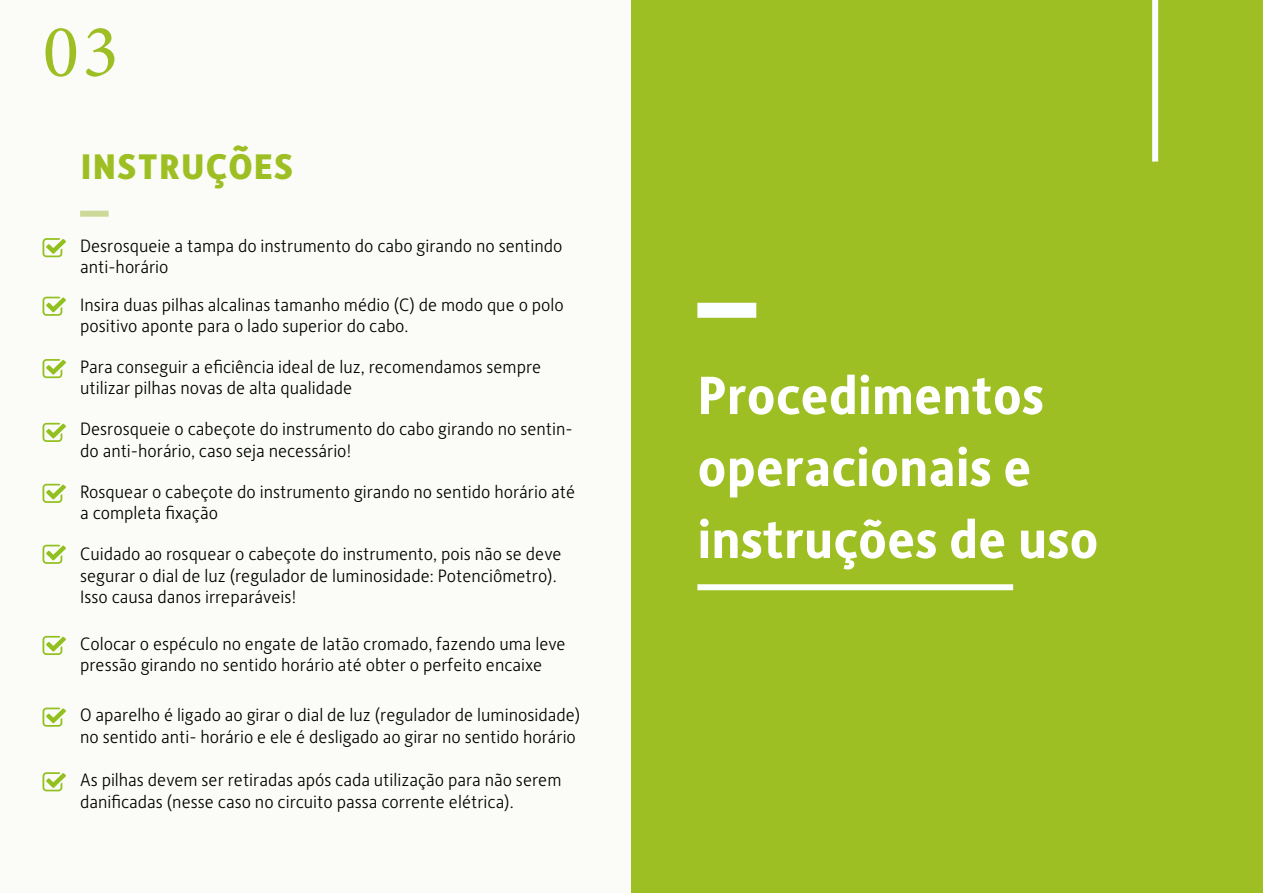
<style>
.page{position:relative;width:1263px;height:893px;background:#fff}
.page>*{position:absolute;margin:0;border:0;box-sizing:border-box;transform-origin:0 0}
.t1{font:75px "Minion Pro";color:#9ebf24}
.t2{font:700 54px/72px "Alber New";color:#fff}
.t3{font:700 45px "Alber New";color:#9ebf24}
.t4{font:300 18px/21.6px "Alber New";color:#000}
</style>
<div class="page">
<div style="left:0;top:0;width:631px;height:893px;background:#fbfcf7"></div>
<div style="left:80px;top:211px;width:29px;height:6px;background:#ccd999"></div>
<svg style="left:43px;top:238px;width:23px;height:19px"></svg>
<svg style="left:43px;top:297px;width:23px;height:19px"></svg>
<svg style="left:43px;top:359px;width:23px;height:19px"></svg>
<svg style="left:43px;top:423px;width:23px;height:19px"></svg>
<svg style="left:43px;top:484px;width:23px;height:19px"></svg>
<svg style="left:43px;top:545px;width:23px;height:19px"></svg>
<svg style="left:43px;top:636px;width:23px;height:19px"></svg>
<svg style="left:43px;top:708px;width:23px;height:19px"></svg>
<svg style="left:43px;top:772px;width:23px;height:19px"></svg>
<div style="left:631px;top:0;width:632px;height:893px;background:#9ebf24"></div>
<div style="left:697px;top:303px;width:59px;height:15px;background:#fcffff"></div>
<div style="left:697px;top:584px;width:316px;height:6px;background:#fcffff"></div>
<div style="left:1152px;top:0;width:6px;height:162px;background:#fcffff"></div>
<h1 class="t1" style="left:43px;top:2px;width:77px">03</h1>
<h3 class="t3" style="left:80px;top:134px;width:216px">instruções</h3>
<p class="t4" style="left:80px;top:234px;width:484px">Desrosqueie a tampa do instrumento do cabo girando no sentindo anti-horário</p>
<p class="t4" style="left:80px;top:293px;width:485px">Insira duas pilhas alcalinas tamanho médio (C) de modo que o polo positivo aponte para o lado superior do cabo.</p>
<p class="t4" style="left:80px;top:355px;width:463px">Para conseguir a eficiência ideal de luz, recomendamos sempre utilizar pilhas novas de alta qualidade</p>
<p class="t4" style="left:80px;top:417px;width:494px">Desrosqueie o cabeçote do instrumento do cabo girando no sentin&shy;do anti-horário, caso seja necessário!</p>
<p class="t4" style="left:80px;top:480px;width:497px">Rosquear o cabeçote do instrumento girando no sentido horário até a completa fixação</p>
<p class="t4" style="left:80px;top:542px;width:483px">Cuidado ao rosquear o cabeçote do instrumento, pois não se deve segurar o dial de luz (regulador de luminosidade: Potenciômetro).<br>Isso causa danos irreparáveis!</p>
<p class="t4" style="left:80px;top:632px;width:487px">Colocar o espéculo no engate de latão cromado, fazendo uma leve pressão girando no sentido horário até obter o perfeito encaixe</p>
<p class="t4" style="left:80px;top:704px;width:502px">O aparelho é ligado ao girar o dial de luz (regulador de luminosidade) no sentido anti- horário e ele é desligado ao girar no sentido horário</p>
<p class="t4" style="left:80px;top:768px;width:483px">As pilhas devem ser retiradas após cada utilização para não serem danificadas (nesse caso no circuito passa corrente elétrica).</p>
<h2 class="t2" style="left:697px;top:357px;width:403px">Procedimentos operacionais e instruções de uso</h2>
</div>
